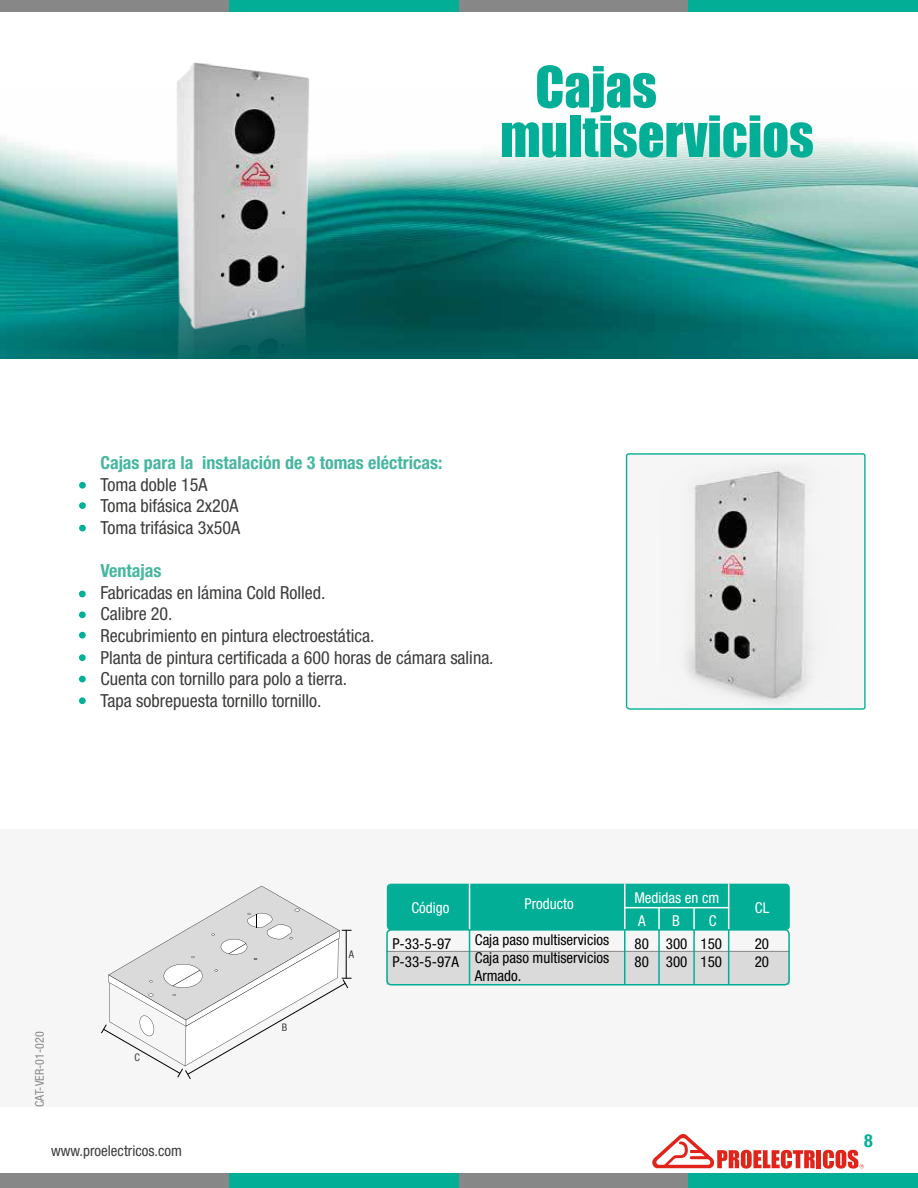
<style>
.page{position:relative;width:918px;height:1188px;background:#fff}
.page>*{position:absolute;margin:0;border:0;box-sizing:border-box;transform-origin:0 0}
.t1{font:52.65px/49.5px "Impact";color:#02ae95}
.t2{font:condensed 18px/21.6px "Helvetica Neue LT Std";color:#3c3c3b}
.t3{font:700 condensed 18px "Helvetica Neue LT Std";color:#46b6a0}
.t4{font:700 condensed 18px "Helvetica Neue LT Std";color:#02ae95}
.t5{font:condensed 15px/18px "Helvetica Neue LT Std";color:#000}
.t6{font:condensed 15px/23px "Helvetica Neue LT Std";color:#fff}
.t7{font:condensed 15px "Helvetica Neue LT Std";color:#3c3c3b}
.t8{font:condensed 12px "Helvetica Neue LT Std";color:#878787}
.t9{font:condensed 10.5px "Helvetica Neue LT Std";color:#3c3c3b}
</style>
<div class="page">
<svg style="left:652px;top:1134px;width:163px;height:35px"></svg>
<div style="left:816px;top:1150px;width:5px;height:18px;background:#e2231a"></div>
<svg style="left:823px;top:1150px;width:41px;height:19px"></svg>
<div style="left:0;top:1173px;width:230px;height:15px;background:#878787"></div>
<div style="left:0;top:0;width:230px;height:12px;background:#878787"></div>
<div style="left:230px;top:1173px;width:229px;height:15px;background:#02ae95"></div>
<div style="left:230px;top:0;width:229px;height:12px;background:#02ae95"></div>
<div style="left:459px;top:1173px;width:230px;height:15px;background:#878787"></div>
<div style="left:459px;top:0;width:230px;height:12px;background:#878787"></div>
<div style="left:688px;top:1173px;width:230px;height:15px;background:#02ae95"></div>
<div style="left:688px;top:0;width:230px;height:12px;background:#02ae95"></div>
<div style="left:0;top:829px;width:918px;height:278px;background:#f6f6f6"></div>
<img style="left:0;top:137px;width:918px;height:222px">
<svg style="left:625px;top:453px;width:241px;height:257px"></svg>
<div style="left:79px;top:611px;width:7px;height:7px;background:#02ae95;border-radius:50%"></div>
<div style="left:79px;top:591px;width:7px;height:6px;background:#02ae95;border-radius:50%"></div>
<div style="left:79px;top:482px;width:7px;height:7px;background:#02ae95;border-radius:50%"></div>
<div style="left:79px;top:632px;width:7px;height:7px;background:#02ae95;border-radius:50%"></div>
<div style="left:79px;top:502px;width:7px;height:7px;background:#02ae95;border-radius:50%"></div>
<div style="left:79px;top:654px;width:7px;height:7px;background:#02ae95;border-radius:50%"></div>
<div style="left:79px;top:525px;width:7px;height:6px;background:#02ae95;border-radius:50%"></div>
<div style="left:79px;top:676px;width:7px;height:6px;background:#02ae95;border-radius:50%"></div>
<img style="left:660px;top:461px;width:184px;height:246px">
<img style="left:159px;top:62px;width:161px;height:297px">
<div style="left:386px;top:951px;width:404px;height:34px;background:#dadada"></div>
<div style="left:387px;top:884px;width:403px;height:46px;background:#02ae95;border-radius:4px"></div>
<hr style="left:469px;top:884px;width:1px;height:46px;background:#fff">
<hr style="left:624px;top:884px;width:1px;height:46px;background:#fff">
<hr style="left:728px;top:884px;width:1px;height:46px;background:#fff">
<hr style="left:658px;top:908px;width:2px;height:22px;background:#fff">
<hr style="left:693px;top:908px;width:2px;height:22px;background:#fff">
<hr style="left:625px;top:907px;width:104px;height:1px;background:#fff">
<svg style="left:101px;top:886px;width:251px;height:193px"></svg>
<hr style="left:386px;top:951px;width:404px;height:1px;background:#878787">
<hr style="left:469px;top:930px;width:1px;height:55px;background:#02ae95">
<hr style="left:658px;top:930px;width:2px;height:55px;background:#02ae95">
<hr style="left:693px;top:930px;width:2px;height:55px;background:#02ae95">
<hr style="left:624px;top:930px;width:1px;height:55px;background:#02ae95">
<hr style="left:728px;top:930px;width:1px;height:55px;background:#02ae95">
<div style="left:79px;top:697px;width:7px;height:7px;background:#02ae95;border-radius:50%"></div>
<div style="left:386px;top:929px;width:404px;height:56px;border:2px solid #02ae95;border-radius:4px"></div>
<h1 class="t1" style="left:500px;top:61px;width:315px;text-indent:35px">Cajas multiservicios</h1>
<p class="t3" style="left:100px;top:452px;width:344px">Cajas para la instalación de 3 tomas eléctricas:</p>
<p class="t2" style="left:100px;top:474px;width:141px">Toma doble 15A<br>Toma bifásica 2x20A<br>Toma trifásica 3x50A</p>
<p class="t3" style="left:100px;top:560px;width:63px">Ventajas</p>
<p class="t2" style="left:100px;top:582px;width:395px">Fabricadas en lámina Cold Rolled.<br>Calibre 20.<br>Recubrimiento en pintura electroestática.<br>Planta de pintura certificada a 600 horas de cámara salina.<br>Cuenta con tornillo para polo a tierra.<br>Tapa sobrepuesta tornillo tornillo.</p>
<p class="t8" style="left:33px;top:1107px;width:77px;rotate:-90deg">CAT-VER-01-020</p>
<p class="t9" style="left:134px;top:1051px;width:7px">C</p>
<p class="t7" style="left:51px;top:1142px;width:133px">www.proelectricos.com</p>
<p class="t9" style="left:282px;top:1021px;width:7px">B</p>
<p class="t9" style="left:349px;top:949px;width:7px">A</p>
<p class="t6" style="left:411px;top:896px;width:40px">Código</p>
<p class="t5" style="left:392px;top:935px;width:68px">P-33-5-97<br>P-33-5-97A</p>
<p class="t6" style="left:634px;top:886px;width:86px">Medidas en cm<br>A</p>
<p class="t6" style="left:525px;top:893px;width:51px">Producto</p>
<p class="t5" style="left:475px;top:931px;width:136px;text-align:justify">Caja paso multiservicios Caja paso multiservicios Armado.</p>
<p class="t5" style="left:755px;top:934px;width:16px">20<br>20</p>
<p class="t6" style="left:755px;top:896px;width:16px">CL</p>
<p class="t6" style="left:709px;top:909px;width:9px">C</p>
<p class="t6" style="left:672px;top:909px;width:9px">B</p>
<p class="t5" style="left:635px;top:934px;width:16px">80<br>80</p>
<p class="t5" style="left:666px;top:934px;width:23px">300<br>300</p>
<p class="t5" style="left:701px;top:934px;width:23px">150<br>150</p>
<p class="t4" style="left:864px;top:1130px;width:10px">8</p>
</div>
